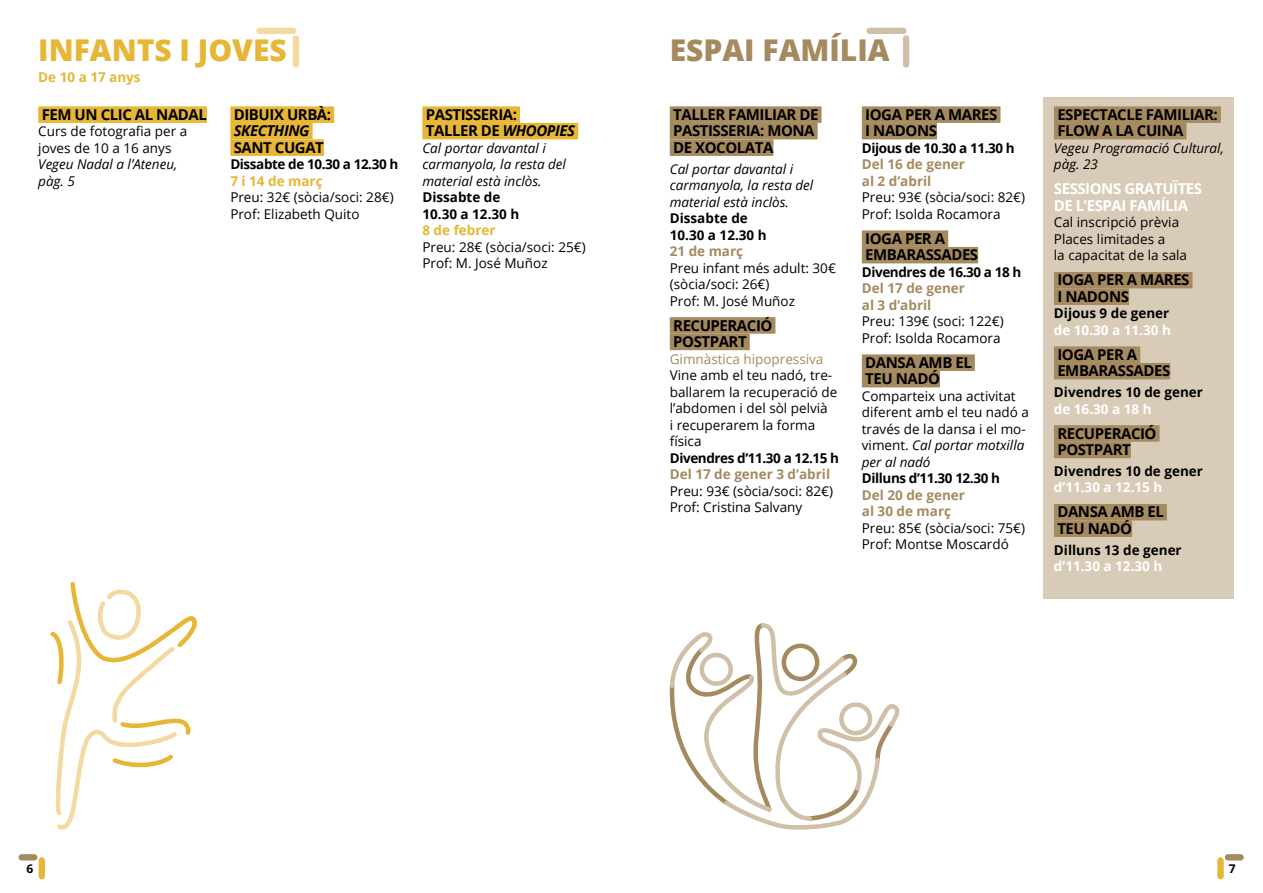
<style>
.page{position:relative;width:1263px;height:893px;background:#fff}
.page>*{position:absolute;margin:0;border:0;box-sizing:border-box;transform-origin:0 0}
.t1{font:800 30px "Open Sans";color:#e7b635}
.t2{font:800 30px "Open Sans";color:#a58a5f}
.t3{font:700 15px/16.5px "Open Sans";letter-spacing:-.03em;color:#000}
.t4{font:700 15px/16.5px "Open Sans";letter-spacing:-.03em;color:#fff}
.t5{font:italic 700 15px "Open Sans";letter-spacing:-.03em;color:#000}
.t6{font:13.5px/16.5px "Open Sans";color:#000}
.t7{font:italic 13.5px/16.5px "Open Sans";color:#000}
.t8{font:700 13.5px/16.5px "Open Sans";color:#000}
.t9{font:700 13.5px "Open Sans";letter-spacing:-.03em;color:#000}
.t10{font:700 13.5px/16.5px "Open Sans";color:#a58a5f}
.t11{font:700 13.5px "Open Sans";color:#fff}
.t12{font:700 13.5px "Open Sans";color:#e7b635}
.t13{font:13.5px "Open Sans";color:#a58a5f}
.t14{font:700 12px "Open Sans";color:#000}
.s1{font-style:italic}
</style>
<div class="page">
<div style="left:39px;top:860px;width:6px;height:16px;background:#e7b635"></div>
<div style="left:22px;top:854px;width:12px;height:6px;background:#a58a5f"></div>
<div style="left:1217px;top:860px;width:7px;height:16px;background:#e7b635"></div>
<div style="left:1228px;top:854px;width:13px;height:6px;background:#a58a5f"></div>
<div style="left:1043px;top:97px;width:190px;height:501px;background:#d8ccb9"></div>
<div style="left:670px;top:106px;width:151px;height:17px;background:#a58a5f"></div>
<div style="left:670px;top:123px;width:148px;height:16px;background:#a58a5f"></div>
<div style="left:670px;top:139px;width:103px;height:17px;background:#a58a5f"></div>
<div style="left:670px;top:317px;width:105px;height:17px;background:#a58a5f"></div>
<div style="left:670px;top:334px;width:80px;height:16px;background:#a58a5f"></div>
<div style="left:38px;top:106px;width:169px;height:17px;background:#e7b635"></div>
<div style="left:862px;top:106px;width:138px;height:17px;background:#a58a5f"></div>
<div style="left:862px;top:123px;width:75px;height:16px;background:#a58a5f"></div>
<div style="left:862px;top:230px;width:86px;height:17px;background:#a58a5f"></div>
<div style="left:862px;top:247px;width:116px;height:16px;background:#a58a5f"></div>
<div style="left:862px;top:354px;width:113px;height:17px;background:#a58a5f"></div>
<div style="left:862px;top:371px;width:78px;height:16px;background:#a58a5f"></div>
<div style="left:293px;top:38px;width:6px;height:27px;background:#f4daa1"></div>
<div style="left:259px;top:28px;width:34px;height:6px;background:#f4daa1"></div>
<div style="left:903px;top:38px;width:6px;height:27px;background:#d0c0a9"></div>
<div style="left:869px;top:28px;width:34px;height:6px;background:#d0c0a9"></div>
<svg style="left:50px;top:581px;width:147px;height:249px"></svg>
<svg style="left:669px;top:623px;width:231px;height:207px"></svg>
<div style="left:1054px;top:106px;width:167px;height:17px;background:#a58a5f"></div>
<div style="left:1054px;top:123px;width:132px;height:16px;background:#a58a5f"></div>
<div style="left:1054px;top:272px;width:138px;height:16px;background:#a58a5f"></div>
<div style="left:1054px;top:288px;width:75px;height:17px;background:#a58a5f"></div>
<div style="left:1054px;top:346px;width:86px;height:17px;background:#a58a5f"></div>
<div style="left:1054px;top:363px;width:116px;height:16px;background:#a58a5f"></div>
<div style="left:1054px;top:425px;width:105px;height:17px;background:#a58a5f"></div>
<div style="left:1054px;top:442px;width:77px;height:16px;background:#a58a5f"></div>
<div style="left:1054px;top:504px;width:113px;height:16px;background:#a58a5f"></div>
<div style="left:1054px;top:520px;width:78px;height:17px;background:#a58a5f"></div>
<div style="left:230px;top:106px;width:104px;height:17px;background:#e7b635"></div>
<div style="left:230px;top:123px;width:83px;height:16px;background:#e7b635"></div>
<div style="left:230px;top:139px;width:94px;height:17px;background:#e7b635"></div>
<div style="left:422px;top:106px;width:98px;height:17px;background:#e7b635"></div>
<div style="left:422px;top:123px;width:156px;height:16px;background:#e7b635"></div>
<h1 class="t1" style="left:38px;top:28px;width:250px">INFANTS I JOVES</h1>
<h1 class="t2" style="left:670px;top:28px;width:221px">ESPAI FAMÍLIA</h1>
<p class="t12" style="left:38px;top:67px;width:104px">De 10 a 17 anys</p>
<p class="t3" style="left:42px;top:106px;width:167px">FEM UN CLIC AL NADAL</p>
<p class="t6" style="left:38px;top:123px;width:151px">Curs de fotografia per a joves de 10 a 16 anys</p>
<p class="t7" style="left:38px;top:156px;width:141px">Vegeu Nadal a l’Ateneu, pàg. 5</p>
<p class="t3" style="left:234px;top:106px;width:99px">DIBUIX URBÀ:</p>
<p class="t5" style="left:234px;top:120px;width:77px">SKECTHING</p>
<p class="t3" style="left:234px;top:139px;width:92px">SANT CUGAT</p>
<p class="t9" style="left:230px;top:155px;width:169px">Dissabte de 10.30 a 12.30 h</p>
<p class="t12" style="left:230px;top:171px;width:94px">7 i 14 de març</p>
<p class="t6" style="left:230px;top:189px;width:165px">Preu: 32€ (sòcia/soci: 28€)<br>Prof: Elizabeth Quito</p>
<p class="t3" style="left:426px;top:106px;width:151px">PASTISSERIA:<br>TALLER DE <span class="s1">WHOOPIES</span></p>
<p class="t7" style="left:422px;top:139px;width:145px">Cal portar davantal i carmanyola, la resta del material està inclòs.</p>
<p class="t8" style="left:422px;top:189px;width:98px">Dissabte de<br>10.30 a 12.30 h</p>
<p class="t12" style="left:422px;top:221px;width:75px">8 de febrer</p>
<p class="t6" style="left:422px;top:238px;width:165px">Preu: 28€ (sòcia/soci: 25€)<br>Prof: M. José Muñoz</p>
<p class="t3" style="left:673px;top:106px;width:147px">TALLER FAMILIAR DE<br>PASTISSERIA: MONA<br>DE XOCOLATA</p>
<p class="t7" style="left:670px;top:160px;width:145px">Cal portar davantal i carmanyola, la resta del material està inclòs.</p>
<p class="t8" style="left:670px;top:210px;width:98px">Dissabte de<br>10.30 a 12.30 h</p>
<p class="t10" style="left:670px;top:243px;width:75px">21 de març</p>
<p class="t6" style="left:670px;top:259px;width:168px">Preu infant més adult: 30€ (sòcia/soci: 26€)<br>Prof: M. José Muñoz</p>
<p class="t3" style="left:673px;top:317px;width:101px">RECUPERACIÓ<br>POSTPART</p>
<p class="t13" style="left:670px;top:350px;width:155px">Gimnàstica hipopressiva</p>
<p class="t6" style="left:670px;top:367px;width:169px">Vine amb el teu nadó, tre&shy;ballarem la recuperació de l’abdomen i del sòl pelvià<br>i recuperarem la forma física</p>
<p class="t9" style="left:670px;top:448px;width:171px">Divendres d’11.30 a 12.15 h</p>
<p class="t10" style="left:670px;top:466px;width:162px">Del 17 de gener 3 d’abril</p>
<p class="t6" style="left:670px;top:482px;width:165px">Preu: 93€ (sòcia/soci: 82€)<br>Prof: Cristina Salvany</p>
<p class="t3" style="left:865px;top:106px;width:134px">IOGA PER A MARES<br>I NADONS</p>
<p class="t9" style="left:862px;top:138px;width:154px">Dijous de 10.30 a 11.30 h</p>
<p class="t10" style="left:862px;top:156px;width:105px">Del 16 de gener al 2 d’abril</p>
<p class="t6" style="left:862px;top:189px;width:165px">Preu: 93€ (sòcia/soci: 82€)<br>Prof: Isolda Rocamora</p>
<p class="t3" style="left:865px;top:230px;width:114px">IOGA PER A<br>EMBARASSADES</p>
<p class="t9" style="left:862px;top:262px;width:161px">Divendres de 16.30 a 18 h</p>
<p class="t10" style="left:862px;top:280px;width:105px">Del 17 de gener al 3 d’abril</p>
<p class="t6" style="left:862px;top:313px;width:143px">Preu: 139€ (soci: 122€)<br>Prof: Isolda Rocamora</p>
<p class="t3" style="left:865px;top:354px;width:108px">DANSA AMB EL<br>TEU NADÓ</p>
<p class="t6" style="left:862px;top:387px;width:169px">Comparteix una activitat diferent amb el teu nadó a través de la dansa i el mo&shy;viment. <span class="s1">Cal portar motxilla per al nadó</span></p>
<p class="t9" style="left:862px;top:469px;width:140px">Dilluns d’11.30 12.30 h</p>
<p class="t10" style="left:862px;top:486px;width:105px">Del 20 de gener al 30 de març</p>
<p class="t6" style="left:862px;top:519px;width:165px">Preu: 85€ (sòcia/soci: 75€)<br>Prof: Montse Moscardó</p>
<p class="t3" style="left:1057px;top:106px;width:162px">ESPECTACLE FAMILIAR:<br>FLOW A LA CUINA</p>
<p class="t7" style="left:1054px;top:139px;width:171px">Vegeu Programació Cultural, pàg. 23</p>
<p class="t4" style="left:1054px;top:180px;width:150px">SESSIONS GRATUÏTES<br>DE L’ESPAI FAMÍLIA</p>
<p class="t6" style="left:1054px;top:214px;width:135px">Cal inscripció prèvia<br>Places limitades a<br>la capacitat de la sala</p>
<p class="t3" style="left:1057px;top:271px;width:134px">IOGA PER A MARES<br>I NADONS</p>
<p class="t8" style="left:1054px;top:305px;width:117px">Dijous 9 de gener</p>
<p class="t11" style="left:1054px;top:320px;width:118px">de 10.30 a 11.30 h</p>
<p class="t3" style="left:1057px;top:346px;width:114px">IOGA PER A<br>EMBARASSADES</p>
<p class="t8" style="left:1054px;top:384px;width:151px">Divendres 10 de gener</p>
<p class="t11" style="left:1054px;top:399px;width:99px">de 16.30 a 18 h</p>
<p class="t3" style="left:1057px;top:425px;width:101px">RECUPERACIÓ<br>POSTPART</p>
<p class="t8" style="left:1054px;top:462px;width:151px">Divendres 10 de gener</p>
<p class="t11" style="left:1054px;top:478px;width:110px">d’11.30 a 12.15 h</p>
<p class="t3" style="left:1057px;top:503px;width:108px">DANSA AMB EL<br>TEU NADÓ</p>
<p class="t8" style="left:1054px;top:541px;width:129px">Dilluns 13 de gener</p>
<p class="t11" style="left:1054px;top:557px;width:110px">d’11.30 a 12.30 h</p>
<p class="t14" style="left:27px;top:860px;width:8px">6</p>
<p class="t14" style="left:1229px;top:860px;width:8px">7</p>
</div>
